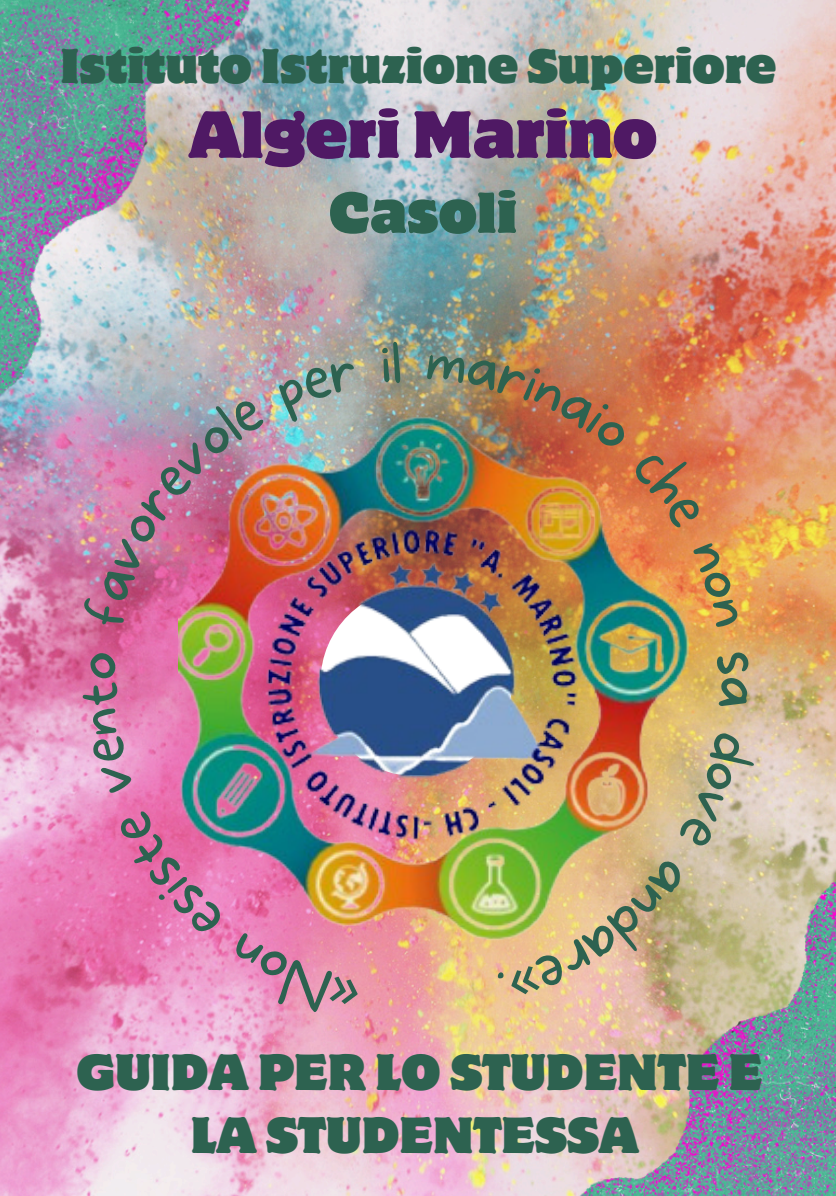
<style>
.page{position:relative;width:836px;height:1196px;background:#fff}
.page>*{position:absolute;margin:0;border:0;box-sizing:border-box;transform-origin:0 0}
.t1{font:59.2px "Motter Corpus ITC Std";color:#4f1964}
.t2{font:51.2px "Motter Corpus ITC Std";color:#2d6250}
.t3{font:45.2px/62.2px "Motter Corpus ITC Std";color:#2d6250;text-align:center}
.t4{font:43.2px "Motter Corpus ITC Std";color:#2d6250}
</style>
<div class="page">
<img style="left:0;top:0;width:836px;height:1195px">
<img style="left:531px;top:758px;width:305px;height:437px">
<img style="left:0;top:0;width:461px;height:444px">
<img style="left:178px;top:411px;width:510px;height:539px">
<svg style="left:231px;top:932px;width:129px;height:86px"></svg>
<svg style="left:116px;top:809px;width:109px;height:129px"></svg>
<svg style="left:82px;top:652px;width:52px;height:142px"></svg>
<img style="left:80px;top:396px;width:186px;height:232px">
<img style="left:277px;top:359px;width:82px;height:63px">
<svg style="left:381px;top:341px;width:19px;height:42px"></svg>
<img style="left:426px;top:354px;width:277px;height:176px">
<svg style="left:691px;top:541px;width:49px;height:86px"></svg>
<svg style="left:716px;top:651px;width:33px;height:56px"></svg>
<svg style="left:677px;top:731px;width:82px;height:119px"></svg>
<img style="left:497px;top:856px;width:190px;height:142px">
<p class="t4" style="left:61px;top:49px;width:717px">Istituto Istruzione Superiore</p>
<h1 class="t1" style="left:189px;top:111px;width:470px">Algeri Marino</h1>
<p class="t2" style="left:329px;top:192px;width:190px">Casoli</p>
<p class="t3" style="left:77px;top:1045px;width:687px">GUIDA PER LO STUDENTE E<br>LA STUDENTESSA</p>
</div>
